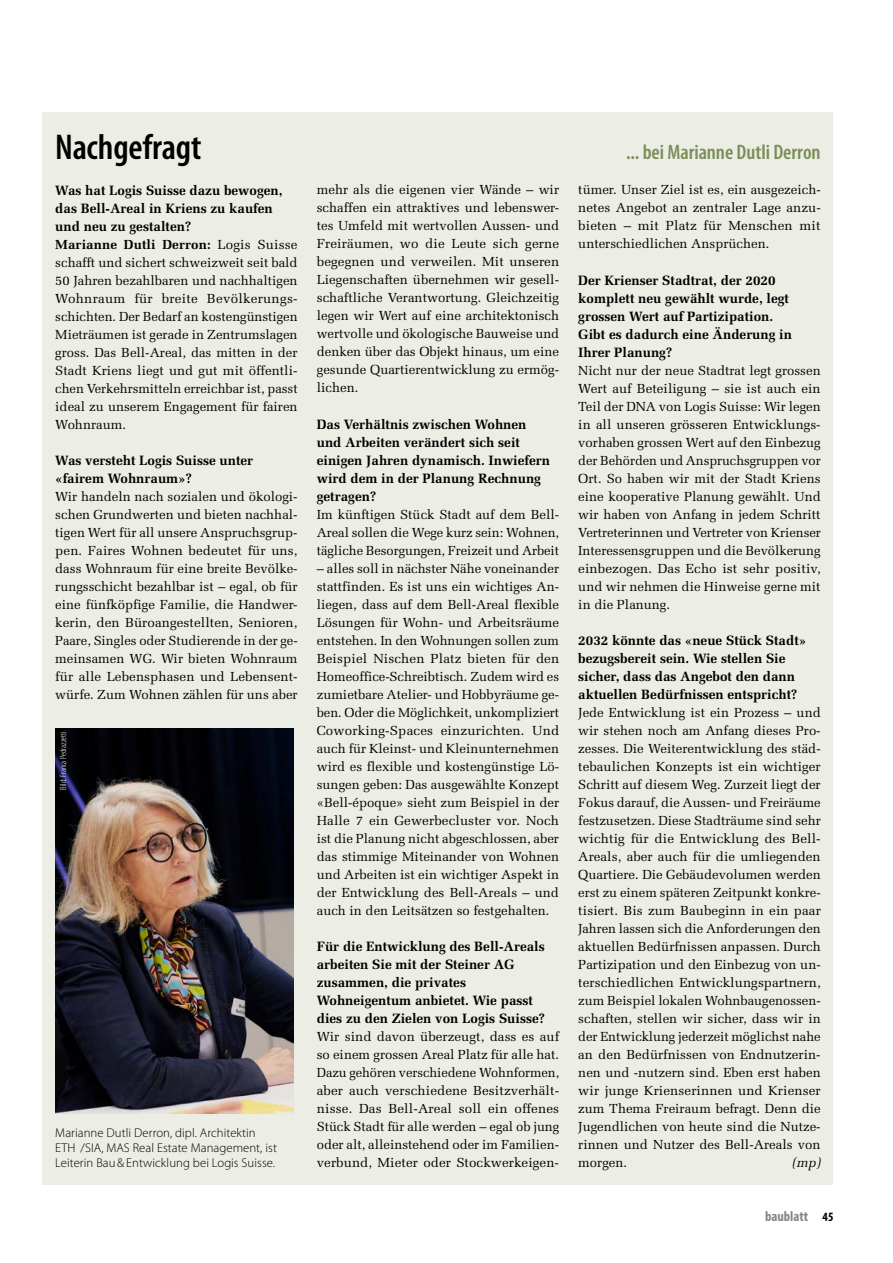
<style>
.page{position:relative;width:893px;height:1263px;background:#fff}
.page>*{position:absolute;margin:0;border:0;box-sizing:border-box;transform-origin:0 0}
.t1{font:600 condensed 36px "Myriad Pro";letter-spacing:-.005em;color:#000}
.t2{font:600 condensed 21px "Myriad Pro";letter-spacing:-.005em;color:#7b8e59}
.t3{font:700 condensed 14.25px "Myriad Pro";color:#868786}
.t4{font:700 13.5px/18px "Melior LT Std";color:#000}
.t5{font:13.2px/18px "Melior LT Std";color:#000;text-align:justify}
.t6{font:italic 13.2px "Melior LT Std";color:#000}
.t7{font:300 12.75px/15px "Myriad Pro";letter-spacing:.005em;color:#000}
.t8{font:300 condensed 9px "Myriad Pro";color:#fff}
.s1{font-weight:700}
.s2{font-size:12.75px;color:#000}
</style>
<div class="page">
<div style="left:43px;top:113px;width:790px;height:1072px;background:#ecede5"></div>
<img style="left:55px;top:728px;width:238px;height:385px">
<p class="t1" style="left:55px;top:127px;width:148px">Nachgefragt</p>
<p class="t2" style="left:626px;top:140px;width:196px">... bei Marianne Dutli Derron</p>
<p class="t4" style="left:55px;top:181px;width:229px">Was hat Logis Suisse dazu bewogen, das Bell-Areal in Kriens zu kaufen und neu zu gestalten?</p>
<p class="t5" style="left:55px;top:236px;width:244px"><span class="s1">Marianne Dutli Derron:</span> Logis Suisse schafft und sichert schweizweit seit bald 50 Jahren bezahlbaren und nachhaltigen Wohnraum für breite Bevölkerungs&shy;schichten. Der Bedarf an kostengünstigen Mieträumen ist gerade in Zentrumslagen gross. Das Bell-Areal, das mitten in der Stadt Kriens liegt und gut mit öffentli&shy;chen Verkehrsmitteln erreichbar ist, passt ideal zu unserem Engagement für fairen Wohnraum.</p>
<p class="t4" style="left:55px;top:451px;width:199px">Was versteht Logis Suisse unter «fairem Wohnraum»?</p>
<p class="t5" style="left:55px;top:488px;width:244px">Wir handeln nach sozialen und ökologi&shy;schen Grundwerten und bieten nachhal&shy;tigen Wert für all unsere Anspruchsgrup&shy;pen. Faires Wohnen bedeutet für uns, dass Wohnraum für eine breite Bevölke&shy;rungsschicht bezahlbar ist – egal, ob für eine fünfköpfige Familie, die Handwer&shy;kerin, den Büroangestellten, Senioren, Paare, Singles oder Studierende in der ge&shy;meinsamen WG. Wir bieten Wohnraum für alle Lebensphasen und Lebensent&shy;würfe. Zum Wohnen zählen für uns aber</p>
<p class="t5" style="left:317px;top:180px;width:244px">mehr als die eigenen vier Wände – wir schaffen ein attraktives und lebenswer&shy;tes Umfeld mit wertvollen Aussen- und Freiräumen, wo die Leute sich gerne begegnen und verweilen. Mit unseren Liegenschaften übernehmen wir gesell&shy;schaftliche Verantwortung. Gleichzeitig legen wir Wert auf eine architektonisch wertvolle und ökologische Bauweise und denken über das Objekt hinaus, um eine gesunde Quartierentwicklung zu ermög&shy;lichen.</p>
<p class="t4" style="left:317px;top:415px;width:235px">Das Verhältnis zwischen Wohnen und Arbeiten verändert sich seit einigen Jahren dynamisch. Inwiefern wird dem in der Planung Rechnung getragen?</p>
<p class="t5" style="left:317px;top:506px;width:244px">Im künftigen Stück Stadt auf dem Bell-Areal sollen die Wege kurz sein: Wohnen, tägliche Besorgungen, Freizeit und Arbeit</p>
<p class="t5" style="left:317px;top:560px;width:244px">– alles soll in nächster Nähe voneinander stattfinden. Es ist uns ein wichtiges An&shy;liegen, dass auf dem Bell-Areal flexible Lösungen für Wohn- und Arbeitsräume entstehen. In den Wohnungen sollen zum Beispiel Nischen Platz bieten für den Homeoffice-Schreibtisch. Zudem wird es zumietbare Atelier- und Hobbyräume ge&shy;ben. Oder die Möglichkeit, unkompliziert Coworking-Spaces einzurichten. Und auch für Kleinst- und Kleinunternehmen wird es flexible und kostengünstige Lö&shy;sungen geben: Das ausgewählte Konzept «Bell-époque» sieht zum Beispiel in der Halle 7 ein Gewerbecluster vor. Noch ist die Planung nicht abgeschlossen, aber das stimmige Miteinander von Wohnen und Arbeiten ist ein wichtiger Aspekt in der Entwicklung des Bell-Areals – und auch in den Leitsätzen so festgehalten.</p>
<p class="t4" style="left:317px;top:937px;width:229px">Für die Entwicklung des Bell-Areals arbeiten Sie mit der Steiner AG zusammen, die privates<br>Wohneigentum anbietet. Wie passt dies zu den Zielen von Logis Suisse?</p>
<p class="t5" style="left:317px;top:1028px;width:244px">Wir sind davon überzeugt, dass es auf so einem grossen Areal Platz für alle hat.<br>Dazu gehören verschiedene Wohnformen, aber auch verschiedene Besitzverhält&shy;nisse. Das Bell-Areal soll ein offenes Stück Stadt für alle werden – egal ob jung oder alt, alleinstehend oder im Familien&shy;verbund, Mieter oder Stockwerkeigen-</p>
<p class="t5" style="left:578px;top:180px;width:244px">tümer. Unser Ziel ist es, ein ausgezeich&shy;netes Angebot an zentraler Lage anzu&shy;bieten – mit Platz für Menschen mit unterschiedlichen Ansprüchen.</p>
<p class="t4" style="left:578px;top:271px;width:215px">Der Krienser Stadtrat, der 2020 komplett neu gewählt wurde, legt grossen Wert auf Partizipation.<br>Gibt es dadurch eine Änderung in<br>Ihrer Planung?</p>
<p class="t5" style="left:578px;top:362px;width:244px">Nicht nur der neue Stadtrat legt grossen Wert auf Beteiligung – sie ist auch ein Teil der DNA von Logis Suisse: Wir legen in all unseren grösseren Entwicklungs&shy;vorhaben grossen Wert auf den Einbezug der Behörden und Anspruchsgruppen vor Ort. So haben wir mit der Stadt Kriens eine kooperative Planung gewählt. Und wir haben von Anfang in jedem Schritt Vertreterinnen und Vertreter von Krienser Interessensgruppen und die Bevölkerung einbezogen. Das Echo ist sehr positiv, und wir nehmen die Hinweise gerne mit in die Planung.</p>
<p class="t4" style="left:578px;top:631px;width:230px">2032 könnte das «neue Stück Stadt» bezugsbereit sein. Wie stellen Sie sicher, dass das Angebot den dann aktuellen Bedürfnissen entspricht?</p>
<p class="t5" style="left:578px;top:704px;width:244px">Jede Entwicklung ist ein Prozess – und wir stehen noch am Anfang dieses Pro&shy;zesses. Die Weiterentwicklung des städ&shy;tebaulichen Konzepts ist ein wichtiger Schritt auf diesem Weg. Zurzeit liegt der Fokus darauf, die Aussen- und Freiräume festzusetzen. Diese Stadträume sind sehr wichtig für die Entwicklung des Bell-Areals, aber auch für die umliegenden Quartiere. Die Gebäudevolumen werden erst zu einem späteren Zeitpunkt konkre&shy;tisiert. Bis zum Baubeginn in ein paar Jahren lassen sich die Anforderungen den aktuellen Bedürfnissen anpassen. Durch Partizipation und den Einbezug von un&shy;terschiedlichen Entwicklungspartnern, zum Beispiel lokalen Wohnbaugenossen&shy;schaften, stellen wir sicher, dass wir in der Entwicklung jederzeit möglichst nahe an den Bedürfnissen von Endnutzerin&shy;nen und -nutzern sind. Eben erst haben wir junge Krienserinnen und Krienser zum Thema Freiraum befragt. Denn die Jugendlichen von heute sind die Nutze&shy;rinnen und Nutzer des Bell-Areals von morgen.</p>
<p class="t8" style="left:59px;top:790px;width:60px;rotate:-90deg">Bild: Franca Pedrazzetti</p>
<p class="t7" style="left:55px;top:1125px;width:223px">Marianne Dutli Derron, dipl. Architektin<br>ETH /SIA, MAS Real Estate Management, ist<br>Leiterin Bau&amp;Entwicklung bei Logis Suisse.</p>
<p class="t6" style="left:792px;top:1155px;width:30px">(mp)</p>
<p class="t3" style="left:765px;top:1207px;width:70px">baublatt <span class="s2">45</span></p>
</div>
